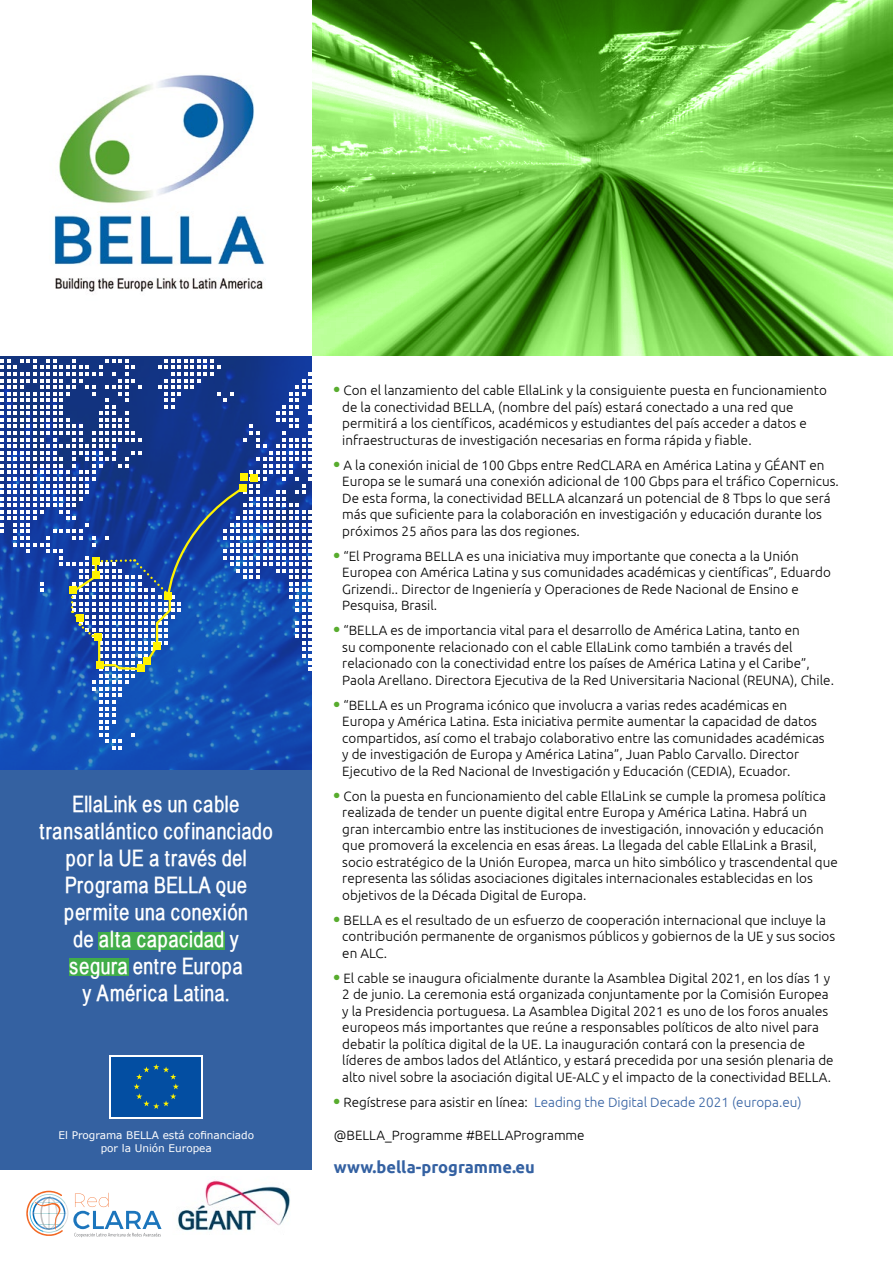
<style>
.page{position:relative;width:893px;height:1263px;background:#fff}
.page>*{position:absolute;margin:0;border:0;box-sizing:border-box;transform-origin:0 0}
.t1{font:700 22.5px/27px "Babel Sans";letter-spacing:.025em;color:#fff;text-align:center}
.t2{font:700 16.5px "Ubuntu";color:#3461a2}
.t3{font:300 13.5px/16.5px "Ubuntu";color:#000}
.t4{font:300 13.5px "Ubuntu";color:#3461a2}
.t5{font:10.5px/13.2px "Verdana";color:#fff;text-align:center}
.s1{color:#000}
</style>
<div class="page">
<div style="left:0;top:356px;width:340px;height:814px;background:#3461a1"></div>
<img style="left:0;top:356px;width:313px;height:414px">
<svg style="left:0;top:359px;width:313px;height:390px;background:#335cab"></svg>
<img style="left:54px;top:74px;width:211px;height:218px">
<svg style="left:27px;top:1191px;width:135px;height:46px"></svg>
<img style="left:177px;top:1180px;width:113px;height:51px">
<svg style="left:110px;top:1055px;width:93px;height:63px"></svg>
<div style="left:111px;top:1057px;width:90px;height:59px;background:#034ea2"></div>
<svg style="left:134px;top:1064px;width:45px;height:45px"></svg>
<div style="left:99px;top:932px;width:126px;height:18px;background:#41ad49"></div>
<div style="left:69px;top:959px;width:60px;height:17px;background:#41ad49"></div>
<img style="left:313px;top:0;width:580px;height:356px">
<div style="left:313px;top:356px;width:580px;height:907px;background:#fff"></div>
<h1 class="t1" style="left:39px;top:791px;width:235px">EllaLink es un cable transatlántico cofinanciado por la UE a través del<br>Programa BELLA que permite una conexión<br>de alta capacidad y<br>segura entre Europa<br>y América Latina.</h1>
<p class="t5" style="left:58px;top:1128px;width:197px">El Programa BELLA está cofinanciado por la Unión Europea</p>
<p class="t3" style="left:342px;top:382px;width:486px;text-indent:-8px"><sup>●</sup> Con el lanzamiento del cable EllaLink y la consiguiente puesta en funcionamiento de la conectividad BELLA, (nombre del país) estará conectado a una red que permitirá a los científicos, académicos y estudiantes del país acceder a datos e infraestructuras de investigación necesarias en forma rápida y fiable.</p>
<p class="t3" style="left:342px;top:456px;width:498px;text-indent:-8px"><sup>●</sup> A la conexión inicial de 100 Gbps entre RedCLARA en América Latina y GÉANT en Europa se le sumará una conexión adicional de 100 Gbps para el tráfico Copernicus.<br>De esta forma, la conectividad BELLA alcanzará un potencial de 8 Tbps lo que será más que suficiente para la colaboración en investigación y educación durante los próximos 25 años para las dos regiones.</p>
<p class="t3" style="left:342px;top:547px;width:490px;text-indent:-8px"><sup>●</sup> “El Programa BELLA es una iniciativa muy importante que conecta a la Unión Europea con América Latina y sus comunidades académicas y científicas”, Eduardo Grizendi.. Director de Ingeniería y Operaciones de Rede Nacional de Ensino e Pesquisa, Brasil.</p>
<p class="t3" style="left:342px;top:622px;width:493px;text-indent:-8px"><sup>●</sup> “BELLA es de importancia vital para el desarrollo de América Latina, tanto en<br>su componente relacionado con el cable EllaLink como también a través del relacionado con la conectividad entre los países de América Latina y el Caribe”, Paola Arellano. Directora Ejecutiva de la Red Universitaria Nacional (REUNA), Chile.</p>
<p class="t3" style="left:342px;top:696px;width:484px;text-indent:-8px"><sup>●</sup> “BELLA es un Programa icónico que involucra a varias redes académicas en Europa y América Latina. Esta iniciativa permite aumentar la capacidad de datos compartidos, así como el trabajo colaborativo entre las comunidades académicas y de investigación de Europa y América Latina”, Juan Pablo Carvallo. Director Ejecutivo de la Red Nacional de Investigación y Educación (CEDIA), Ecuador.</p>
<p class="t3" style="left:342px;top:787px;width:497px;text-indent:-8px"><sup>●</sup> Con la puesta en funcionamiento del cable EllaLink se cumple la promesa política realizada de tender un puente digital entre Europa y América Latina. Habrá un gran intercambio entre las instituciones de investigación, innovación y educación que promoverá la excelencia en esas áreas. La llegada del cable EllaLink a Brasil, socio estratégico de la Unión Europea, marca un hito simbólico y trascendental que representa las sólidas asociaciones digitales internacionales establecidas en los objetivos de la Década Digital de Europa.</p>
<p class="t3" style="left:342px;top:911px;width:494px;text-indent:-8px"><sup>●</sup> BELLA es el resultado de un esfuerzo de cooperación internacional que incluye la contribución permanente de organismos públicos y gobiernos de la UE y sus socios en ALC.</p>
<p class="t3" style="left:342px;top:969px;width:493px;text-indent:-8px"><sup>●</sup> El cable se inaugura oficialmente durante la Asamblea Digital 2021, en los días 1 y 2 de junio. La ceremonia está organizada conjuntamente por la Comisión Europea y la Presidencia portuguesa. La Asamblea Digital 2021 es uno de los foros anuales europeos más importantes que reúne a responsables políticos de alto nivel para debatir la política digital de la UE. La inauguración contará con la presencia de líderes de ambos lados del Atlántico, y estará precedida por una sesión plenaria de alto nivel sobre la asociación digital UE-ALC y el impacto de la conectividad BELLA.</p>
<p class="t4" style="left:334px;top:1094px;width:469px"><sup>●</sup> <span class="s1">Regístrese para asistir en línea:</span> Leading the Digital Decade 2021 (europa.eu)</p>
<p class="t3" style="left:334px;top:1126px;width:252px">@BELLA_Programme #BELLAProgramme</p>
<p class="t2" style="left:334px;top:1157px;width:203px">www.bella-programme.eu</p>
</div>
